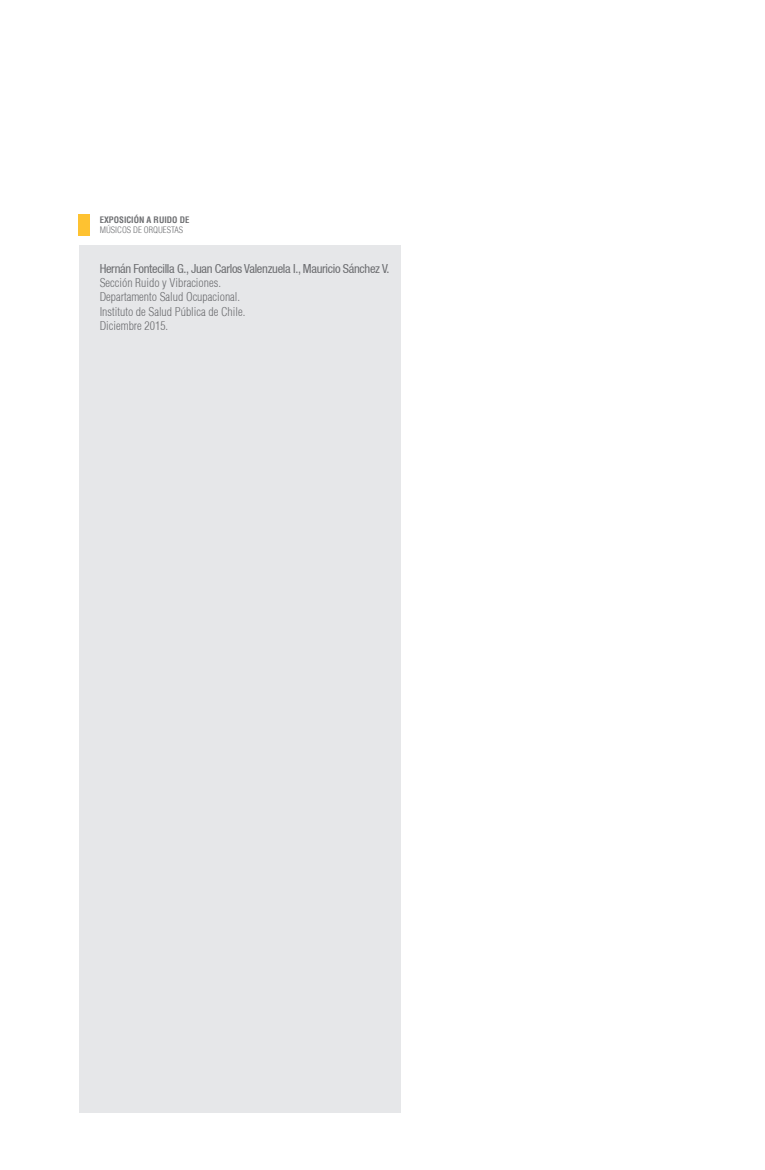
<style>
.page{position:relative;width:765px;height:1170px;background:#fff}
.page>*{position:absolute;margin:0;border:0;box-sizing:border-box;transform-origin:0 0}
.nombre{font:condensed 12.5px "Helvetica 57";letter-spacing:-.025em;color:#6c6d70}
.texto_bajada{font:300 condensed 11.88px "Helvetica";color:#6c6d70}
.titulo_00{font:700 condensed 8.75px "Helvetica";color:#6c6d70}
.titulo_00-2{font:300 condensed 8.75px "Helvetica";color:#6c6d70}
</style>
<div class="page">
<div style="left:79px;top:245px;width:321px;height:868px;background:#e6e7e9"></div>
<div style="left:79px;top:214px;width:11px;height:21px;background:#fec231"></div>
<p class="titulo_00" style="left:100px;top:214px;width:91px">EXPOSICIÓN A RUIDO DE</p>
<p class="titulo_00-2" style="left:100px;top:225px;width:85px">MÚSICOS DE ORQUESTAS</p>
<p class="nombre" style="left:100px;top:261px;width:291px">Hernán Fontecilla G., Juan Carlos Valenzuela I., Mauricio Sánchez V.</p>
<p class="texto_bajada" style="left:100px;top:275px;width:123px">Sección Ruido y Vibraciones.</p>
<p class="texto_bajada" style="left:100px;top:289px;width:142px">Departamento Salud Ocupacional.</p>
<p class="texto_bajada" style="left:100px;top:304px;width:147px">Instituto de Salud Pública de Chile.</p>
<p class="texto_bajada" style="left:100px;top:318px;width:70px">Diciembre 2015.</p>
</div>
